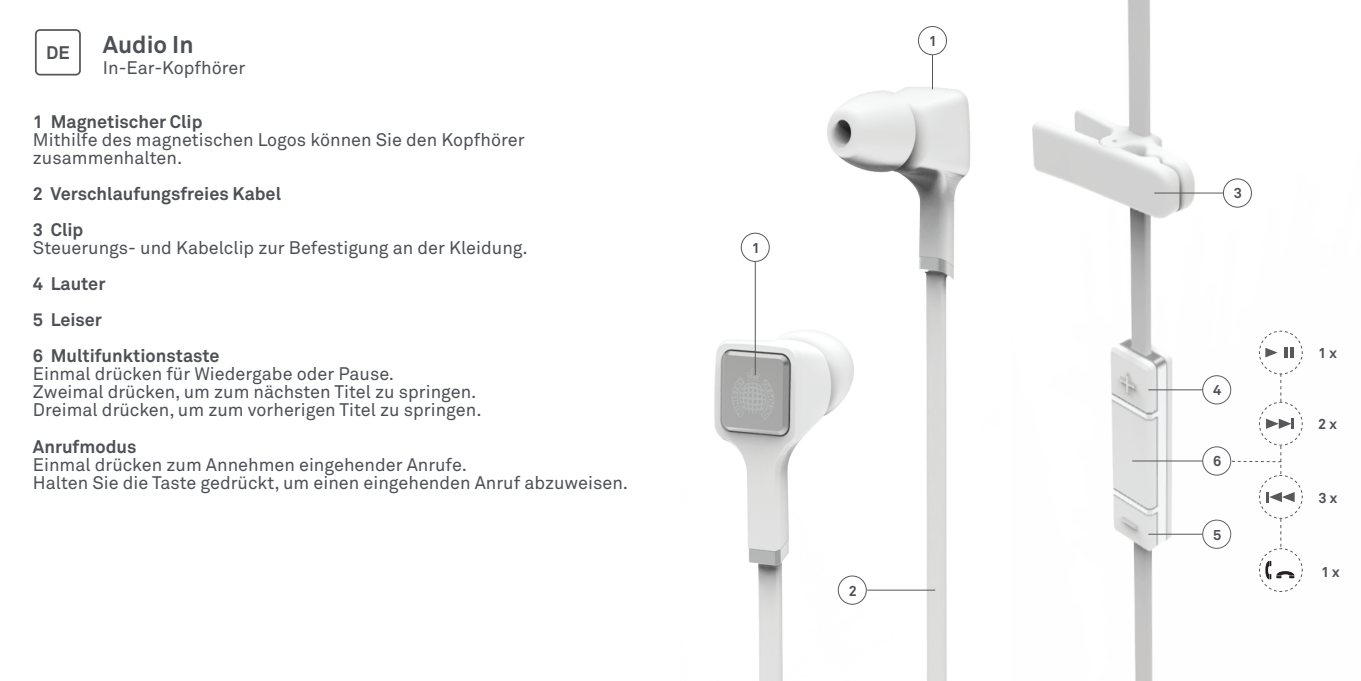
<style>
.page{position:relative;width:1361px;height:681px;background:#fff}
.page>*{position:absolute;margin:0;border:0;box-sizing:border-box;transform-origin:0 0}
.t1{font:700 24px "Akkurat";color:#4d5056}
.t2{font:18px/18px "Akkurat";color:#4d5056}
.t3{font:700 18px/36px "Akkurat";color:#4d5056}
.t4{font:700 14.4px "Akkurat";color:#4d5056}
</style>
<div class="page">
<div style="left:35px;top:29px;width:46px;height:46px;border:2px solid #57585a;border-radius:4px"></div>
<img style="left:1032px;top:0;width:220px;height:680px">
<hr style="left:1154px;top:192px;width:69px;height:1px;background:#57585a">
<hr style="left:1148px;top:389px;width:54px;height:1px;background:#57585a">
<hr style="left:1132px;top:460px;width:70px;height:1px;background:#57585a">
<hr style="left:1148px;top:533px;width:54px;height:1px;background:#57585a">
<svg style="left:1232px;top:330px;width:71px;height:262px"></svg>
<img style="left:714px;top:26px;width:256px;height:654px">
<div style="left:741px;top:233px;width:28px;height:29px;border:1px solid #57585a;border-radius:50%"></div>
<div style="left:838px;top:575px;width:28px;height:29px;border:1px solid #57585a;border-radius:50%"></div>
<div style="left:918px;top:26px;width:29px;height:29px;border:1px solid #57585a;border-radius:50%"></div>
<hr style="left:755px;top:262px;width:1px;height:113px;background:#57585a">
<hr style="left:932px;top:55px;width:1px;height:34px;background:#57585a">
<hr style="left:867px;top:589px;width:68px;height:1px;background:#57585a">
<p class="t3" style="left:46px;top:35px;width:25px">DE</p>
<h1 class="t1" style="left:103px;top:29px;width:92px">Audio In</h1>
<p class="t2" style="left:103px;top:59px;width:144px">In-Ear-Kopfhörer</p>
<p class="t3" style="left:33px;top:104px;width:171px">1 Magnetischer Clip</p>
<p class="t2" style="left:33px;top:131px;width:493px">Mithilfe des magnetischen Logos können Sie den Kopfhörer zusammenhalten.</p>
<p class="t3" style="left:33px;top:176px;width:250px">2 Verschlaufungsfreies Kabel<br>3 Clip</p>
<p class="t2" style="left:33px;top:239px;width:496px">Steuerungs- und Kabelclip zur Befestigung an der Kleidung.</p>
<p class="t3" style="left:33px;top:266px;width:188px">4 Lauter<br>5 Leiser<br>6 Multifunktionstaste</p>
<p class="t2" style="left:33px;top:365px;width:450px">Einmal drücken für Wiedergabe oder Pause.<br>Zweimal drücken, um zum nächsten Titel zu springen.<br>Dreimal drücken, um zum vorherigen Titel zu springen.</p>
<p class="t3" style="left:33px;top:428px;width:105px">Anrufmodus</p>
<p class="t2" style="left:33px;top:455px;width:597px">Einmal drücken zum Annehmen eingehender Anrufe.<br>Halten Sie die Taste gedrückt, um einen eingehenden Anruf abzuweisen.</p>
<p class="t4" style="left:751px;top:238px;width:10px">1</p>
<p class="t4" style="left:929px;top:32px;width:10px">1</p>
<p class="t4" style="left:848px;top:581px;width:10px">2</p>
<p class="t4" style="left:1234px;top:184px;width:10px">3</p>
<p class="t4" style="left:1213px;top:381px;width:10px">4</p>
<p class="t4" style="left:1213px;top:452px;width:10px">6</p>
<p class="t4" style="left:1213px;top:525px;width:10px">5</p>
<p class="t4" style="left:1318px;top:343px;width:20px">1 x</p>
<p class="t4" style="left:1318px;top:414px;width:20px">2 x</p>
<p class="t4" style="left:1318px;top:488px;width:20px">3 x</p>
<p class="t4" style="left:1321px;top:563px;width:20px">1 x</p>
</div>
